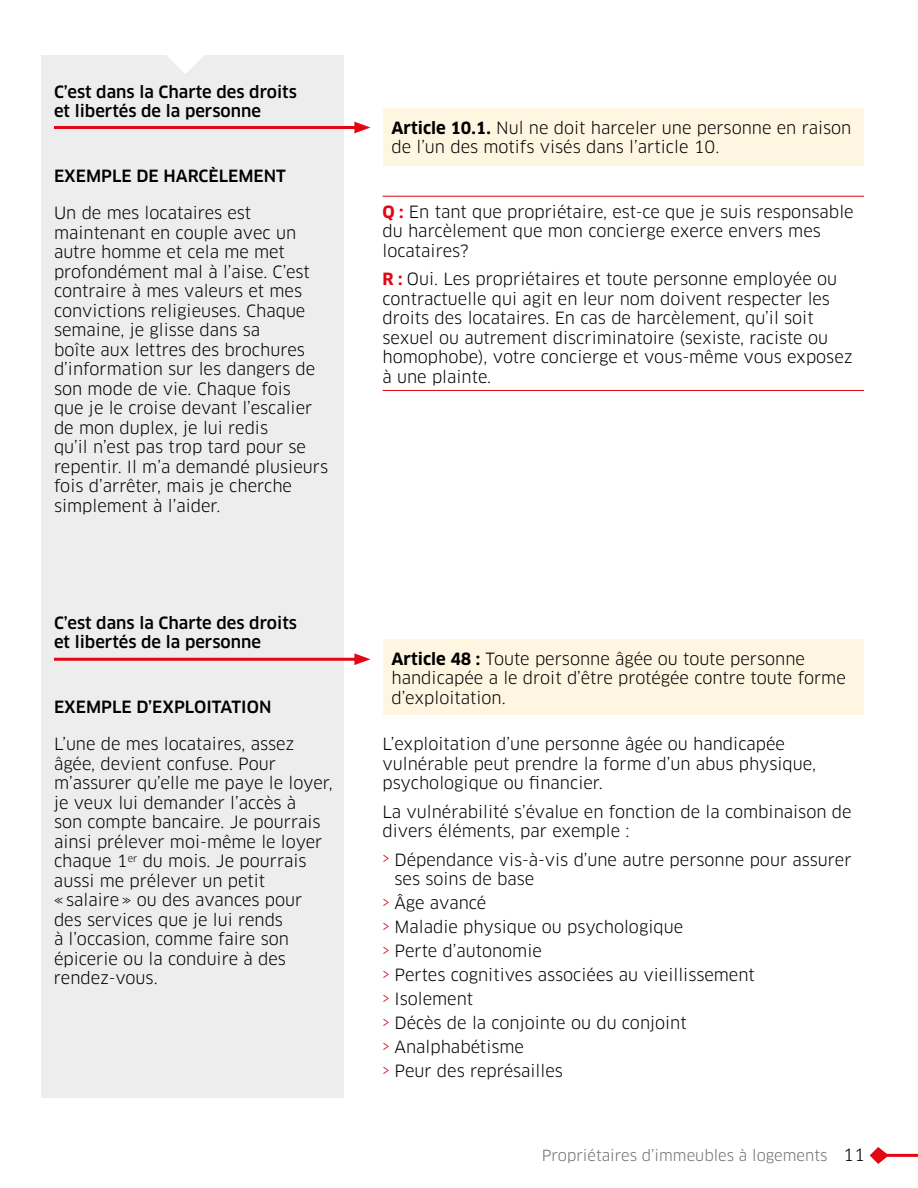
<style>
.page{position:relative;width:918px;height:1188px;background:#fff}
.page>*{position:absolute;margin:0;border:0;box-sizing:border-box;transform-origin:0 0}
.t1{font:16.5px/19.5px "Clan OT";color:#000}
.t2{font:500 16.5px/19.5px "Clan OT";color:#000}
.t3{font:15px "Clan OT";color:#706f6f}
.s1{font-weight:700}
.s2{font-weight:700;color:#e30613}
.s3{color:#e30613}
.s4{font-size:16.5px;color:#000}
</style>
<div class="page">
<hr style="left:878px;top:1154px;width:40px;height:3px;background:#e30613">
<svg style="left:870px;top:1147px;width:19px;height:17px"></svg>
<div style="left:41px;top:55px;width:303px;height:1043px;background:#ededed"></div>
<div style="left:383px;top:108px;width:481px;height:58px;background:#fff6e1"></div>
<div style="left:383px;top:639px;width:481px;height:76px;background:#fff6e1"></div>
<svg style="left:167px;top:55px;width:37px;height:19px"></svg>
<hr style="left:54px;top:126px;width:306px;height:3px;background:#e30613">
<svg style="left:354px;top:122px;width:16px;height:11px"></svg>
<hr style="left:54px;top:658px;width:306px;height:3px;background:#e30613">
<svg style="left:354px;top:653px;width:16px;height:12px"></svg>
<hr style="left:382px;top:196px;width:482px;height:1px;background:#e30613">
<hr style="left:382px;top:390px;width:482px;height:1px;background:#e30613">
<p class="t2" style="left:54px;top:82px;width:245px">C’est dans la Charte des droits et libertés de la personne</p>
<p class="t2" style="left:54px;top:166px;width:234px">EXEMPLE DE HARCÈLEMENT</p>
<p class="t1" style="left:54px;top:203px;width:276px">Un de mes locataires est maintenant en couple avec un autre homme et cela me met profondément mal à l’aise. C’est contraire à mes valeurs et mes convictions religieuses. Chaque semaine, je glisse dans sa<br>boîte aux lettres des brochures d’information sur les dangers de son mode de vie. Chaque fois<br>que je le croise devant l’escalier de mon duplex, je lui redis<br>qu’il n’est pas trop tard pour se repentir. Il m’a demandé plusieurs fois d’arrêter, mais je cherche simplement à l’aider.</p>
<p class="t2" style="left:54px;top:613px;width:245px">C’est dans la Charte des droits et libertés de la personne</p>
<p class="t2" style="left:54px;top:697px;width:219px">EXEMPLE D’EXPLOITATION</p>
<p class="t1" style="left:54px;top:734px;width:280px">L’une de mes locataires, assez âgée, devient confuse. Pour m’assurer qu’elle me paye le loyer, je veux lui demander l’accès à<br>son compte bancaire. Je pourrais ainsi prélever moi-même le loyer chaque 1<sup>er</sup> du mois. Je pourrais aussi me prélever un petit «salaire» ou des avances pour des services que je lui rends<br>à l’occasion, comme faire son épicerie ou la conduire à des rendez-vous.</p>
<p class="t1" style="left:392px;top:118px;width:461px"><span class="s1">Article 10.1.</span> Nul ne doit harceler une personne en raison de l’un des motifs visés dans l’article 10.</p>
<p class="t1" style="left:383px;top:202px;width:473px"><span class="s2">Q :</span> En tant que propriétaire, est-ce que je suis responsable du harcèlement que mon concierge exerce envers mes locataires?</p>
<p class="t1" style="left:383px;top:269px;width:472px"><span class="s2">R :</span> Oui. Les propriétaires et toute personne employée ou contractuelle qui agit en leur nom doivent respecter les droits des locataires. En cas de harcèlement, qu’il soit sexuel ou autrement discriminatoire (sexiste, raciste ou homophobe), votre concierge et vous-même vous exposez à une plainte.</p>
<p class="t1" style="left:392px;top:649px;width:456px"><span class="s1">Article 48 :</span> Toute personne âgée ou toute personne handicapée a le droit d’être protégée contre toute forme d’exploitation.</p>
<p class="t1" style="left:382px;top:734px;width:435px">L’exploitation d’une personne âgée ou handicapée vulnérable peut prendre la forme d’un abus physique, psychologique ou financier.</p>
<p class="t1" style="left:382px;top:802px;width:471px">La vulnérabilité s’évalue en fonction de la combinaison de divers éléments, par exemple :</p>
<p class="t1" style="left:394px;top:850px;width:459px;text-indent:-12px"><span class="s3">&gt;</span> Dépendance vis-à-vis d’une autre personne pour assurer ses soins de base</p>
<p class="t1" style="left:382px;top:893px;width:105px"><span class="s3">&gt;</span> Âge avancé</p>
<p class="t1" style="left:382px;top:917px;width:302px"><span class="s3">&gt;</span> Maladie physique ou psychologique</p>
<p class="t1" style="left:382px;top:941px;width:161px"><span class="s3">&gt;</span> Perte d’autonomie</p>
<p class="t1" style="left:382px;top:965px;width:374px"><span class="s3">&gt;</span> Pertes cognitives associées au vieillissement</p>
<p class="t1" style="left:382px;top:989px;width:92px"><span class="s3">&gt;</span> Isolement</p>
<p class="t1" style="left:382px;top:1013px;width:306px"><span class="s3">&gt;</span> Décès de la conjointe ou du conjoint</p>
<p class="t1" style="left:382px;top:1037px;width:143px"><span class="s3">&gt;</span> Analphabétisme</p>
<p class="t1" style="left:382px;top:1061px;width:182px"><span class="s3">&gt;</span> Peur des représailles</p>
<p class="t3" style="left:542px;top:1147px;width:324px">Propriétaires d’immeubles à logements <span class="s4">11</span></p>
</div>
